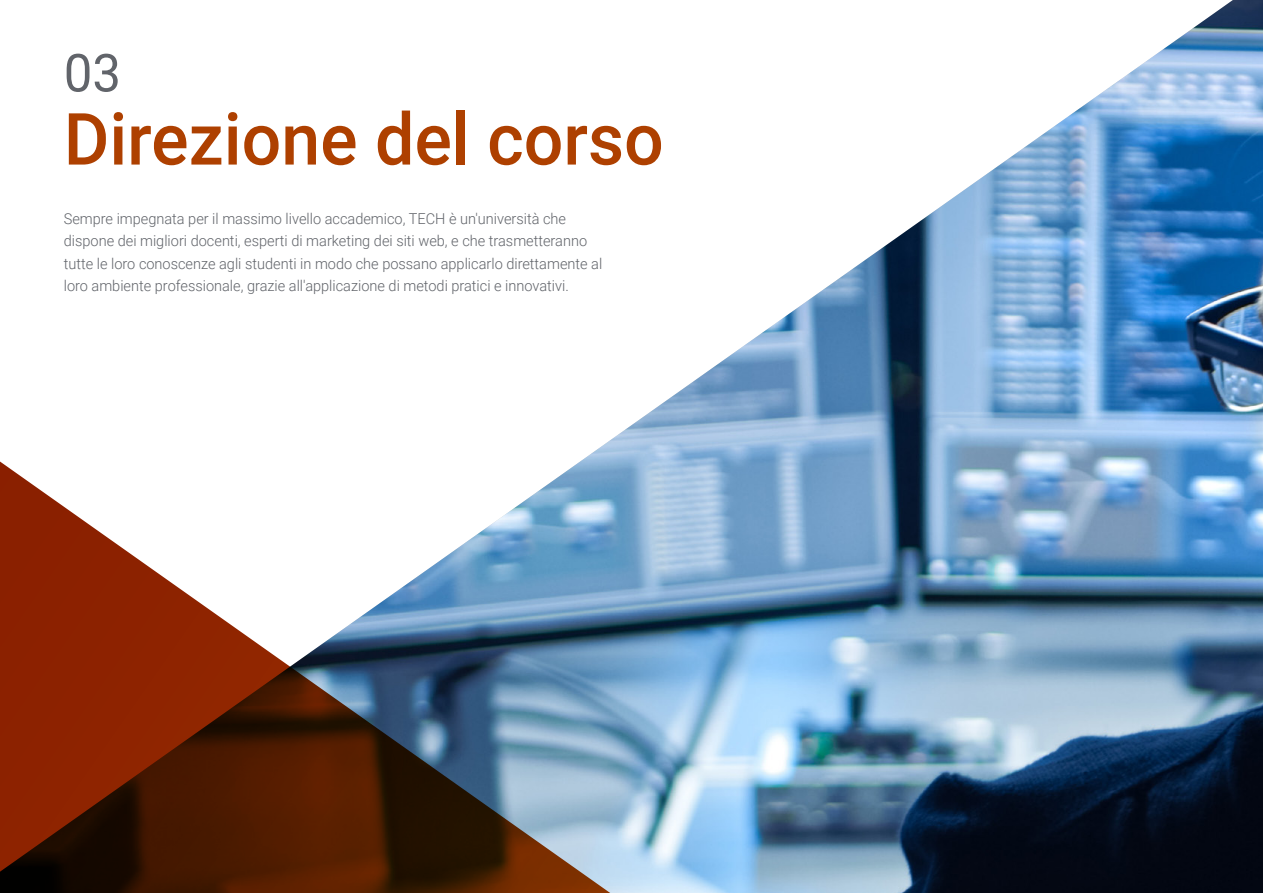
<style>
.page{position:relative;width:1263px;height:893px;background:#fff}
.page>*{position:absolute;margin:0;border:0;box-sizing:border-box;transform-origin:0 0}
.t1{font:500 72px "Roboto";color:#ae4000}
.t2{font:52.5px "Roboto";color:#61646a}
.t3{font:300 15px/22.5px "Roboto";color:#61646a}
</style>
<div class="page">
<img style="left:602px;top:0;width:661px;height:893px">
<svg style="left:0;top:446px;width:640px;height:447px"></svg>
<h2 class="t2" style="left:64px;top:36px;width:59px">03</h2>
<h1 class="t1" style="left:64px;top:89px;width:601px">Direzione del corso</h1>
<p class="t3" style="left:64px;top:207px;width:540px">Sempre impegnata per il massimo livello accademico, TECH è un'università che dispone dei migliori docenti, esperti di marketing dei siti web, e che trasmetteranno tutte le loro conoscenze agli studenti in modo che possano applicarlo direttamente al loro ambiente professionale, grazie all'applicazione di metodi pratici e innovativi.</p>
</div>
